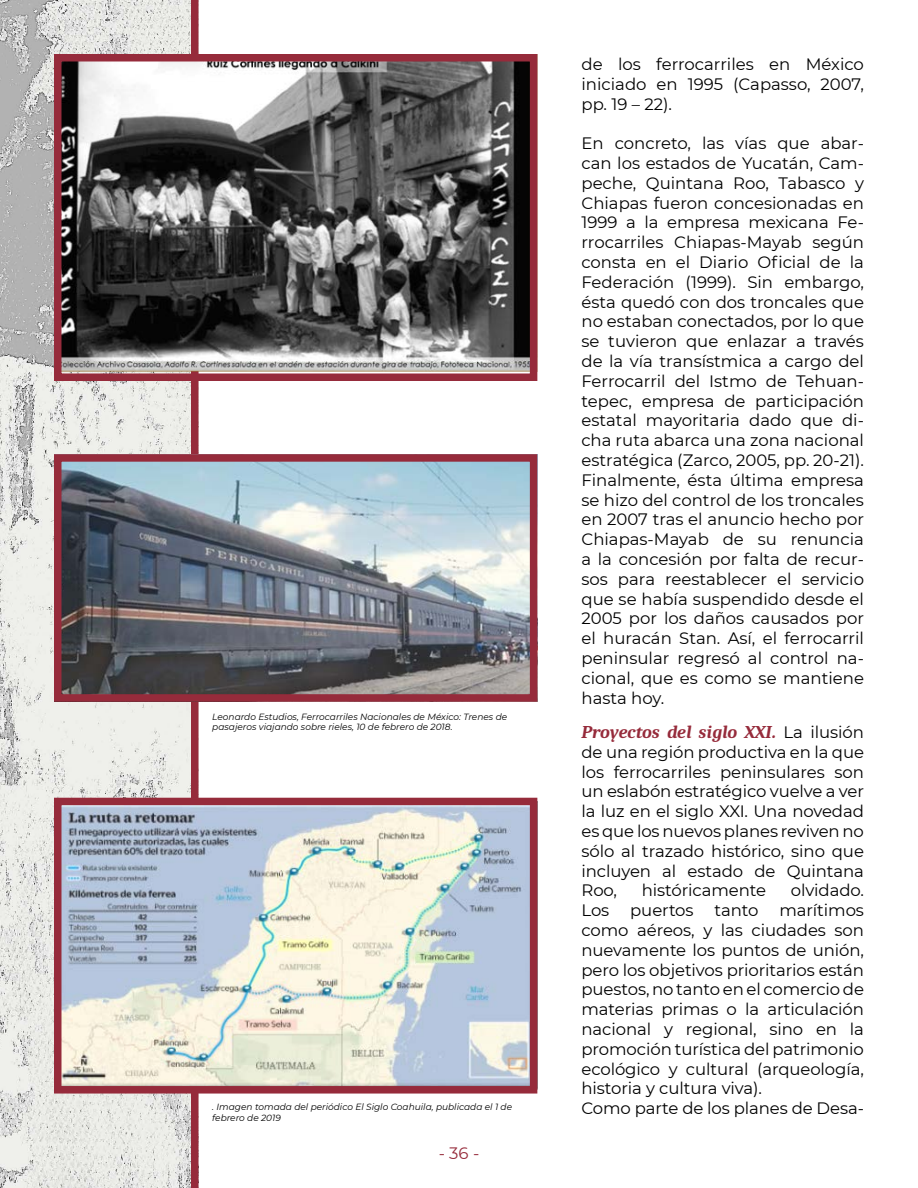
<style>
.page{position:relative;width:918px;height:1188px;background:#fff}
.page>*{position:absolute;margin:0;border:0;box-sizing:border-box;transform-origin:0 0}
.t1{font:italic 700 18px "Caladea";color:#962b3b}
.t2{font:16.5px/19.8px "Montserrat";letter-spacing:-.005em;color:#000;text-align:justify}
.t3{font:16.5px "Montserrat";color:#962b3b}
.t4{font:italic 9px/10.8px "Montserrat";color:#000}
.s1{font-family:"Montserrat";font-weight:400;font-style:normal;font-size:16.5px;color:#000}
</style>
<div class="page">
<img style="left:0;top:0;width:191px;height:1188px">
<div style="left:191px;top:0;width:7px;height:1188px;background:#962b3b"></div>
<img style="left:63px;top:463px;width:465px;height:230px">
<div style="left:54px;top:454px;width:483px;height:248px;border:8px solid #962b3b"></div>
<img style="left:63px;top:807px;width:465px;height:278px">
<div style="left:54px;top:798px;width:483px;height:296px;border:8px solid #962b3b"></div>
<img style="left:63px;top:63px;width:465px;height:308px">
<div style="left:54px;top:54px;width:483px;height:327px;border:8px solid #962b3b"></div>
<p class="t4" style="left:212px;top:711px;width:296px">Leonardo Estudios, Ferrocarriles Nacionales de México: Trenes de pasajeros viajando sobre rieles, 10 de febrero de 2018.</p>
<p class="t4" style="left:212px;top:1101px;width:301px">. Imagen tomada del periódico El Siglo Coahuila, publicada el 1 de febrero de 2019</p>
<p class="t3" style="left:439px;top:1142px;width:42px">- 36 -</p>
<p class="t2" style="left:582px;top:54px;width:284px">de los ferrocarriles en México iniciado en 1995 (Capasso, 2007, pp. 19 – 22).</p>
<p class="t2" style="left:582px;top:133px;width:284px">En concreto, las vías que abar&shy;can los estados de Yucatán, Cam&shy;peche, Quintana Roo, Tabasco y Chiapas fueron concesionadas en 1999 a la empresa mexicana Fe&shy;rrocarriles Chiapas-Mayab según consta en el Diario Oficial de la Federación (1999). Sin embargo, ésta quedó con dos troncales que no estaban conectados, por lo que se tuvieron que enlazar a través de la vía transístmica a cargo del Ferrocarril del Istmo de Tehuan&shy;tepec, empresa de participación estatal mayoritaria dado que di&shy;cha ruta abarca una zona nacional estratégica (Zarco, 2005, pp. 20-21).<br>Finalmente, ésta última empresa se hizo del control de los troncales en 2007 tras el anuncio hecho por Chiapas-Mayab de su renuncia a la concesión por falta de recur&shy;sos para reestablecer el servicio que se había suspendido desde el 2005 por los daños causados por el huracán Stan. Así, el ferrocarril peninsular regresó al control na&shy;cional, que es como se mantiene hasta hoy.</p>
<p class="t1" style="left:582px;top:721px;width:284px">Proyectos del siglo XXI. <span class="s1">La ilusión</span></p>
<p class="t2" style="left:581px;top:742px;width:284px">de una región productiva en la que los ferrocarriles peninsulares son un eslabón estratégico vuelve a ver la luz en el siglo XXI. Una novedad es que los nuevos planes reviven no sólo al trazado histórico, sino que incluyen al estado de Quintana Roo,</p>
<p class="t2" style="left:642px;top:880px;width:126px">históricamente</p>
<p class="t2" style="left:791px;top:880px;width:75px">olvidado.</p>
<p class="t2" style="left:581px;top:900px;width:284px;text-align:left;text-indent:198px">marítimos como aéreos, y las ciudades son nuevamente los puntos de unión, pero los objetivos prioritarios están puestos, no tanto en el comercio de materias primas o la articulación nacional y regional, sino en la promoción turística del patrimonio ecológico y cultural (arqueología, historia y cultura viva).<br>Como parte de los planes de Desa-</p>
<p class="t2" style="left:581px;top:900px;width:29px">Los</p>
<p class="t2" style="left:630px;top:900px;width:65px">puertos</p>
<p class="t2" style="left:715px;top:900px;width:46px">tanto</p>
</div>
